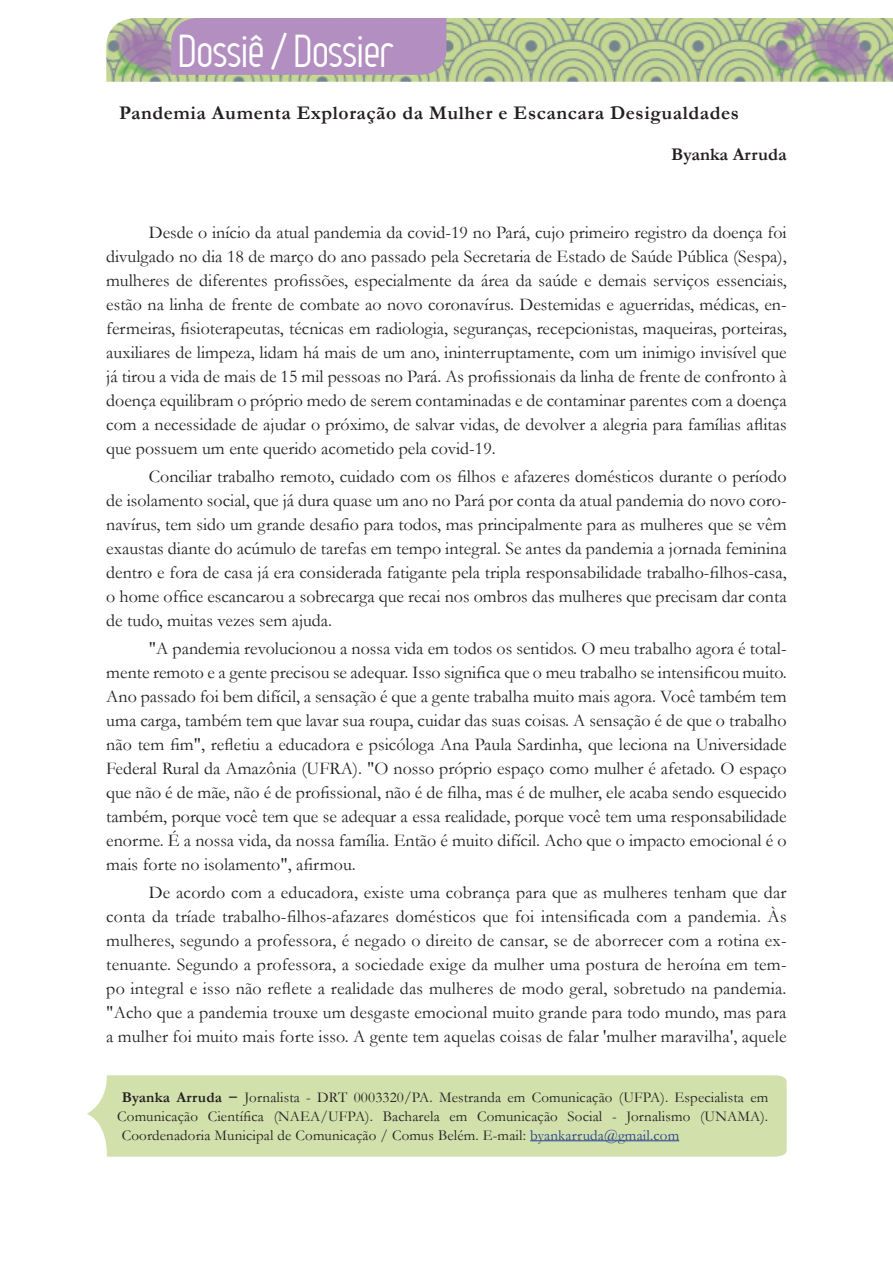
<style>
.page{position:relative;width:893px;height:1263px;background:#fff}
.page>*{position:absolute;margin:0;border:0;box-sizing:border-box;transform-origin:0 0}
.t1{font:45px "Leger";letter-spacing:-.01em;color:#fff}
.Título_abertura{font:700 19.5px "Garamond";letter-spacing:.03em;color:#231f20}
.Texto{font:18px/24px "Garamond";color:#231f20;text-align:justify}
.Nome_Autor{font:700 18px "Garamond";color:#231f20}
.t2{font:15px "Garamond";letter-spacing:.01em;color:#231f20}
.s1{font-weight:700}
.s2{color:#253f8e}
</style>
<div class="page">
<img style="left:106px;top:18px;width:787px;height:64px">
<div style="left:171px;top:18px;width:275px;height:57px;background:#b28fc0"></div>
<div style="left:87px;top:1075px;width:700px;height:82px;background:#d2e0ac"></div>
<hr style="left:530px;top:1140px;width:149px;height:1px;background:#253f8e">
<p class="t1" style="left:179px;top:26px;width:216px">Dossiê / Dossier</p>
<p class="Título_abertura" style="left:119px;top:100px;width:621px">Pandemia Aumenta Exploração da Mulher e Escancara Desigualdades</p>
<p class="Nome_Autor" style="left:671px;top:142px;width:117px">Byanka Arruda</p>
<p class="Texto" style="left:106px;top:219px;width:682px;text-indent:43px">Desde o início da atual pandemia da covid-19 no Pará, cujo primeiro registro da doença foi divulgado no dia 18 de março do ano passado pela Secretaria de Estado de Saúde Pública (Sespa), mulheres de diferentes profissões, especialmente da área da saúde e demais serviços essenciais, estão na linha de frente de combate ao novo coronavírus. Destemidas e aguerridas, médicas, en&shy;fermeiras, fisioterapeutas, técnicas em radiologia, seguranças, recepcionistas, maqueiras, porteiras, auxiliares de limpeza, lidam há mais de um ano, ininterruptamente, com um inimigo invisível que já tirou a vida de mais de 15 mil pessoas no Pará. As profissionais da linha de frente de confronto à doença equilibram o próprio medo de serem contaminadas e de contaminar parentes com a doença com a necessidade de ajudar o próximo, de salvar vidas, de devolver a alegria para famílias aflitas que possuem um ente querido acometido pela covid-19.</p>
<p class="Texto" style="left:106px;top:464px;width:682px;text-indent:43px">Conciliar trabalho remoto, cuidado com os filhos e afazeres domésticos durante o período de isolamento social, que já dura quase um ano no Pará por conta da atual pandemia do novo coro&shy;navírus, tem sido um grande desafio para todos, mas principalmente para as mulheres que se vêm exaustas diante do acúmulo de tarefas em tempo integral. Se antes da pandemia a jornada feminina dentro e fora de casa já era considerada fatigante pela tripla responsabilidade trabalho-filhos-casa, o home office escancarou a sobrecarga que recai nos ombros das mulheres que precisam dar conta de tudo, muitas vezes sem ajuda.</p>
<p class="Texto" style="left:106px;top:636px;width:682px;text-indent:43px">"A pandemia revolucionou a nossa vida em todos os sentidos. O meu trabalho agora é total&shy;mente remoto e a gente precisou se adequar. Isso significa que o meu trabalho se intensificou muito.<br>Ano passado foi bem difícil, a sensação é que a gente trabalha muito mais agora. Você também tem uma carga, também tem que lavar sua roupa, cuidar das suas coisas. A sensação é de que o trabalho não tem fim", refletiu a educadora e psicóloga Ana Paula Sardinha, que leciona na Universidade Federal Rural da Amazônia (UFRA). "O nosso próprio espaço como mulher é afetado. O espaço que não é de mãe, não é de profissional, não é de filha, mas é de mulher, ele acaba sendo esquecido também, porque você tem que se adequar a essa realidade, porque você tem uma responsabilidade enorme. É a nossa vida, da nossa família. Então é muito difícil. Acho que o impacto emocional é o mais forte no isolamento", afirmou.</p>
<p class="Texto" style="left:106px;top:880px;width:682px;text-indent:43px">De acordo com a educadora, existe uma cobrança para que as mulheres tenham que dar conta da tríade trabalho-filhos-afazares domésticos que foi intensificada com a pandemia. Às mulheres, segundo a professora, é negado o direito de cansar, se de aborrecer com a rotina ex&shy;tenuante. Segundo a professora, a sociedade exige da mulher uma postura de heroína em tem&shy;po integral e isso não reflete a realidade das mulheres de modo geral, sobretudo na pandemia. "Acho que a pandemia trouxe um desgaste emocional muito grande para todo mundo, mas para a mulher foi muito mais forte isso. A gente tem aquelas coisas de falar 'mulher maravilha', aquele</p>
<p class="t2" style="left:122px;top:1087px;width:648px"><span class="s1">Byanka Arruda −</span> Jornalista - DRT 0003320/PA. Mestranda em Comunicação (UFPA). Especialista em</p>
<p class="t2" style="left:117px;top:1106px;width:652px">Comunicação Científica (NAEA/UFPA). Bacharela em Comunicação Social - Jornalismo (UNAMA).</p>
<p class="t2" style="left:122px;top:1125px;width:559px">Coordenadoria Municipal de Comunicação / Comus Belém. E-mail: <span class="s2">byankarruda@gmail.com</span></p>
</div>
